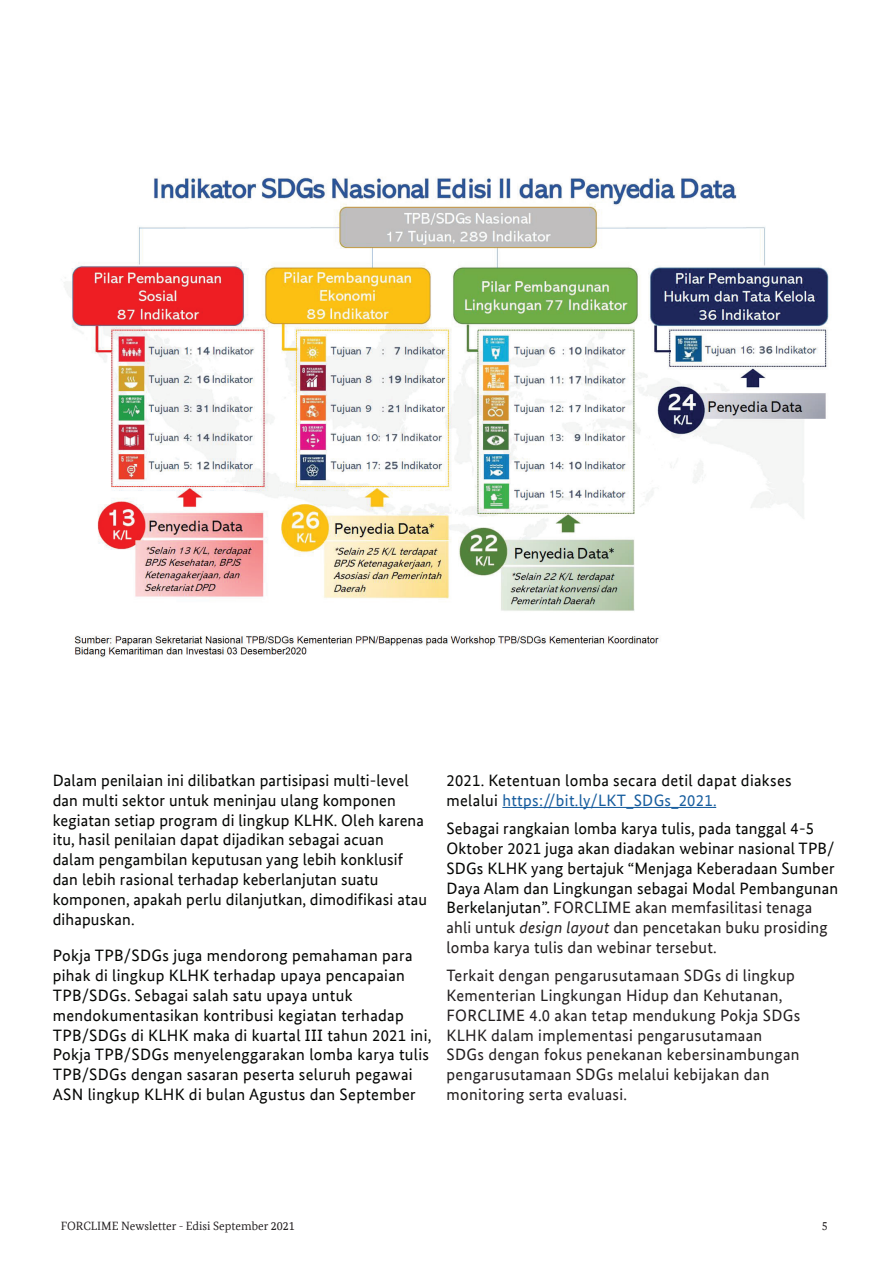
<style>
.page{position:relative;width:893px;height:1263px;background:#fff}
.page>*{position:absolute;margin:0;border:0;box-sizing:border-box;transform-origin:0 0}
.t1{font:16.5px/19.8px "Bundes Sans Office";letter-spacing:.01em;color:#040503}
.t2{font:16.5px/19.8px "Bundes Sans Office";letter-spacing:.02em;color:#231f20}
.t3{font:12px "Bundes Serif Office";color:#231f20}
.s1{color:#175d9e}
.s2{color:#231f20}
.s3{font-style:italic;color:#231f20}
</style>
<div class="page">
<hr style="left:502px;top:807px;width:214px;height:1px;background:#175d9e">
<img style="left:64px;top:177px;width:765px;height:481px">
<p class="t1" style="left:53px;top:770px;width:376px">Dalam penilaian ini dilibatkan partisipasi multi-level dan multi sektor untuk meninjau ulang komponen kegiatan setiap program di lingkup KLHK. Oleh karena itu, hasil penilaian dapat dijadikan sebagai acuan dalam pengambilan keputusan yang lebih konklusif dan lebih rasional terhadap keberlanjutan suatu komponen, apakah perlu dilanjutkan, dimodifikasi atau dihapuskan.</p>
<p class="t1" style="left:53px;top:946px;width:380px">Pokja TPB/SDGs juga mendorong pemahaman para pihak di lingkup KLHK terhadap upaya pencapaian TPB/SDGs. Sebagai salah satu upaya untuk mendokumentasikan kontribusi kegiatan terhadap TPB/SDGs di KLHK maka di kuartal III tahun 2021 ini, Pokja TPB/SDGs menyelenggarakan lomba karya tulis TPB/SDGs dengan sasaran peserta seluruh pegawai ASN lingkup KLHK di bulan Agustus dan September</p>
<p class="t1" style="left:446px;top:770px;width:347px">2021. Ketentuan lomba secara detil dapat diakses melalui <span class="s1">https://bit.ly/LKT_SDGs_2021.</span></p>
<p class="t1" style="left:446px;top:818px;width:393px">Sebagai rangkaian lomba karya tulis, pada tanggal 4-5<br>Oktober 2021 juga akan diadakan webinar nasional TPB/ SDGs KLHK yang bertajuk “Menjaga Keberadaan Sumber Daya Alam dan Lingkungan sebagai Modal Pembangunan Berkelanjutan”. <span class="s2">FORCLIME akan memfasilitasi tenaga ahli untuk</span> <span class="s3">design layout</span> <span class="s2">dan pencetakan buku prosiding lomba karya tulis dan webinar tersebut.</span></p>
<p class="t2" style="left:446px;top:966px;width:355px">Terkait dengan pengarusutamaan SDGs di lingkup Kementerian Lingkungan Hidup dan Kehutanan, FORCLIME 4.0 akan tetap mendukung Pokja SDGs KLHK dalam implementasi pengarusutamaan SDGs dengan fokus penekanan kebersinambungan pengarusutamaan SDGs melalui kebijakan dan monitoring serta evaluasi.</p>
<p class="t3" style="left:61px;top:1219px;width:236px">FORCLIME Newsletter - Edisi September 2021</p>
<p class="t3" style="left:822px;top:1219px;width:7px">5</p>
</div>
